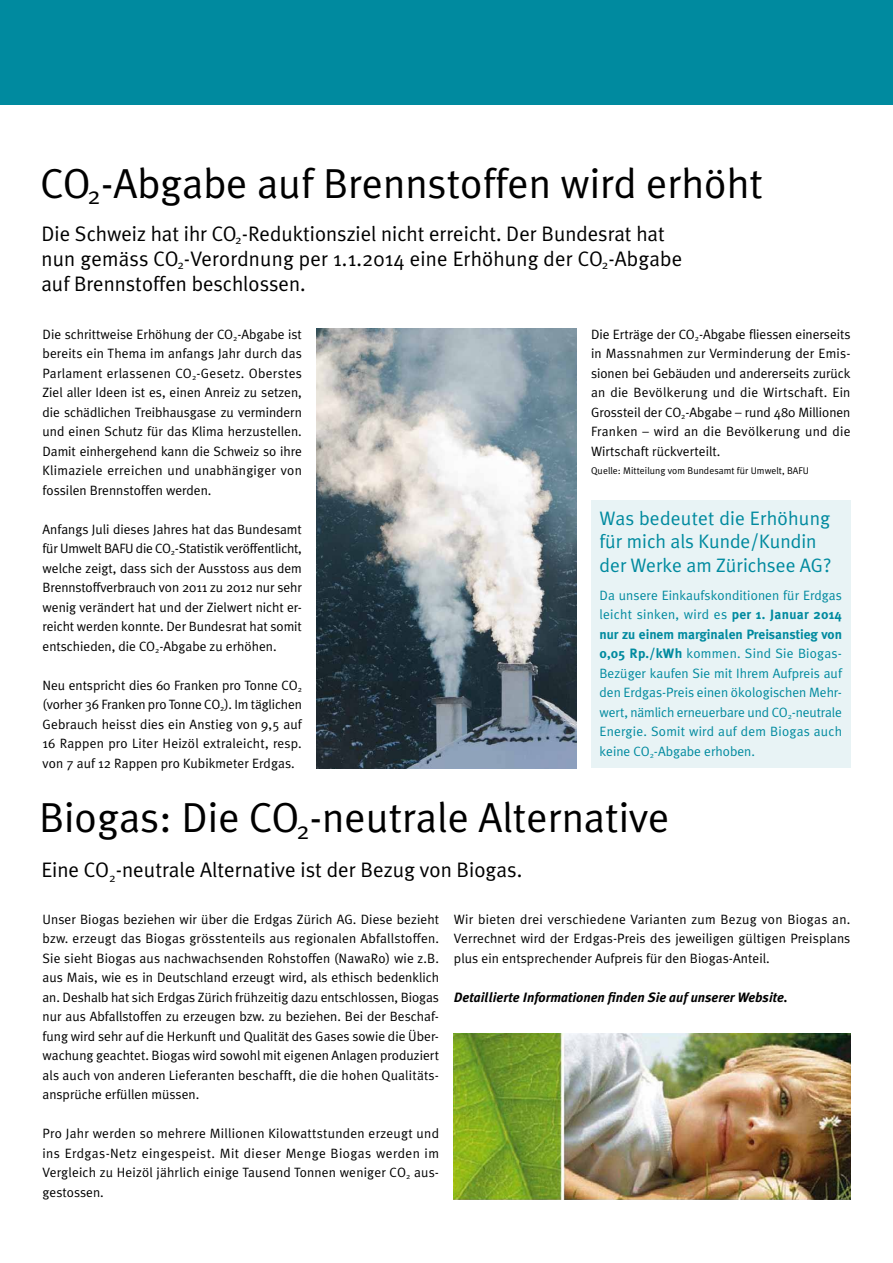
<style>
.page{position:relative;width:893px;height:1263px;background:#fff}
.page>*{position:absolute;margin:0;border:0;box-sizing:border-box;transform-origin:0 0}
.t1{font:42px "Meta Plus Normal";color:#000}
.t2{font:21px/25.2px "Meta Plus Normal";color:#000}
.t3{font:19.5px/23.4px "Meta Plus Normal";color:#008a9f}
.t4{font:13.5px/19.5px "Meta Plus Normal";letter-spacing:.005em;color:#000;text-align:justify}
.t5{font:13.5px/19.5px "Meta Plus Normal";letter-spacing:.005em;color:#008a9f}
.t6{font:italic 700 13.5px "Meta Plus";color:#000}
.t7{font:700 13.5px "Meta Plus";letter-spacing:-.005em;color:#008a9f}
.t8{font:9.75px "Meta Plus Normal";letter-spacing:.005em;color:#000}
.s1{font-family:"Meta Plus";font-weight:700}
</style>
<div class="page">
<div style="left:0;top:0;width:893px;height:105px;background:#008a9f"></div>
<img style="left:317px;top:328px;width:259px;height:440px">
<div style="left:591px;top:501px;width:259px;height:267px;background:#e8f3f5"></div>
<img style="left:454px;top:1033px;width:396px;height:166px">
<h1 class="t1" style="left:40px;top:159px;width:724px">CO<sub>2</sub>-Abgabe auf Brennstoffen wird erhöht</h1>
<h2 class="t2" style="left:41px;top:221px;width:642px">Die Schweiz hat ihr CO<sub>2</sub>-Reduktionsziel nicht erreicht. Der Bundesrat hat nun gemäss CO<sub>2</sub>-Verordnung per 1.1.2014 eine Erhöhung der CO<sub>2</sub>-Abgabe auf Brennstoffen beschlossen.</h2>
<p class="t4" style="left:43px;top:324px;width:261px">Die schrittweise Erhöhung der CO<sub>2</sub>-Abgabe ist bereits ein Thema im anfangs Jahr durch das Parlament erlassenen CO<sub>2</sub>-Gesetz. Oberstes Ziel aller Ideen ist es, einen Anreiz zu setzen, die schädlichen Treibhausgase zu vermindern und einen Schutz für das Klima herzustellen.<br>Damit einhergehend kann die Schweiz so ihre Klimaziele erreichen und unabhängiger von fossilen Brennstoffen werden.</p>
<p class="t4" style="left:43px;top:519px;width:261px">Anfangs Juli dieses Jahres hat das Bundesamt für Umwelt BAFU die CO<sub>2</sub>-Statistik veröffentlicht, welche zeigt, dass sich der Ausstoss aus dem Brennstoffverbrauch von 2011 zu 2012 nur sehr wenig verändert hat und der Zielwert nicht er&shy;reicht werden konnte. Der Bundesrat hat somit entschieden, die CO<sub>2</sub>-Abgabe zu erhöhen.</p>
<p class="t4" style="left:43px;top:675px;width:261px">Neu entspricht dies 60 Franken pro Tonne CO<sub>2 </sub>(vorher 36 Franken pro Tonne CO<sub>2</sub>). Im täglichen Gebrauch heisst dies ein Anstieg von 9,5 auf 16 Rappen pro Liter Heizöl extraleicht, resp. von 7 auf 12 Rappen pro Kubikmeter Erdgas.</p>
<p class="t4" style="left:591px;top:324px;width:261px">Die Erträge der CO<sub>2</sub>-Abgabe fliessen einerseits in Massnahmen zur Verminderung der Emis&shy;sionen bei Gebäuden und andererseits zurück an die Bevölkerung und die Wirtschaft. Ein Grossteil der CO<sub>2</sub>-Abgabe – rund 480 Millionen Franken – wird an die Bevölkerung und die Wirtschaft rückverteilt.</p>
<p class="t8" style="left:591px;top:465px;width:220px">Quelle: Mitteilung vom Bundesamt für Umwelt, BAFU</p>
<h3 class="t3" style="left:600px;top:506px;width:233px">Was bedeutet die Erhöhung für mich als Kunde/Kundin der Werke am Zürichsee AG?</h3>
<p class="t5" style="left:600px;top:585px;width:244px">Da unsere Einkaufskonditionen für Erdgas leicht sinken, wird es <span class="s1">per 1. Januar 2014</span></p>
<p class="t7" style="left:600px;top:626px;width:244px">nur zu einem marginalen Preisanstieg von</p>
<p class="t5" style="left:600px;top:644px;width:244px;text-align:justify"><span class="s1">0,05 Rp./kWh</span> kommen. Sind Sie Biogas-Bezüger kaufen Sie mit Ihrem Aufpreis auf den Erdgas-Preis einen ökologischen Mehr&shy;wert, nämlich erneuerbare und CO<sub>2</sub>-neutrale Energie. Somit wird auf dem Biogas auch keine CO<sub>2</sub>-Abgabe erhoben.</p>
<h1 class="t1" style="left:39px;top:794px;width:632px">Biogas: Die CO<sub>2</sub>-neutrale Alternative</h1>
<h2 class="t2" style="left:41px;top:857px;width:482px">Eine CO<sub>2</sub>-neutrale Alternative ist der Bezug von Biogas.</h2>
<p class="t4" style="left:43px;top:909px;width:398px">Unser Biogas beziehen wir über die Erdgas Zürich AG. Diese bezieht bzw. erzeugt das Biogas grösstenteils aus regionalen Abfallstoffen.<br>Sie sieht Biogas aus nachwachsenden Rohstoffen (NawaRo) wie z.B. aus Mais, wie es in Deutschland erzeugt wird, als ethisch bedenklich an. Deshalb hat sich Erdgas Zürich frühzeitig dazu entschlossen, Biogas nur aus Abfallstoffen zu erzeugen bzw. zu beziehen. Bei der Beschaf&shy;fung wird sehr auf die Herkunft und Qualität des Gases sowie die Über&shy;wachung geachtet. Biogas wird sowohl mit eigenen Anlagen produziert als auch von anderen Lieferanten beschafft, die die hohen Qualitäts&shy;ansprüche erfüllen müssen.</p>
<p class="t4" style="left:43px;top:1123px;width:398px">Pro Jahr werden so mehrere Millionen Kilowattstunden erzeugt und ins Erdgas-Netz eingespeist. Mit dieser Menge Biogas werden im Vergleich zu Heizöl jährlich einige Tausend Tonnen weniger CO<sub>2</sub> aus&shy;gestossen.</p>
<p class="t4" style="left:454px;top:909px;width:398px">Wir bieten drei verschiedene Varianten zum Bezug von Biogas an.<br>Verrechnet wird der Erdgas-Preis des jeweiligen gültigen Preisplans plus ein entsprechender Aufpreis für den Biogas-Anteil.</p>
<p class="t6" style="left:454px;top:989px;width:335px">Detaillierte Informationen finden Sie auf unserer Website.</p>
</div>
